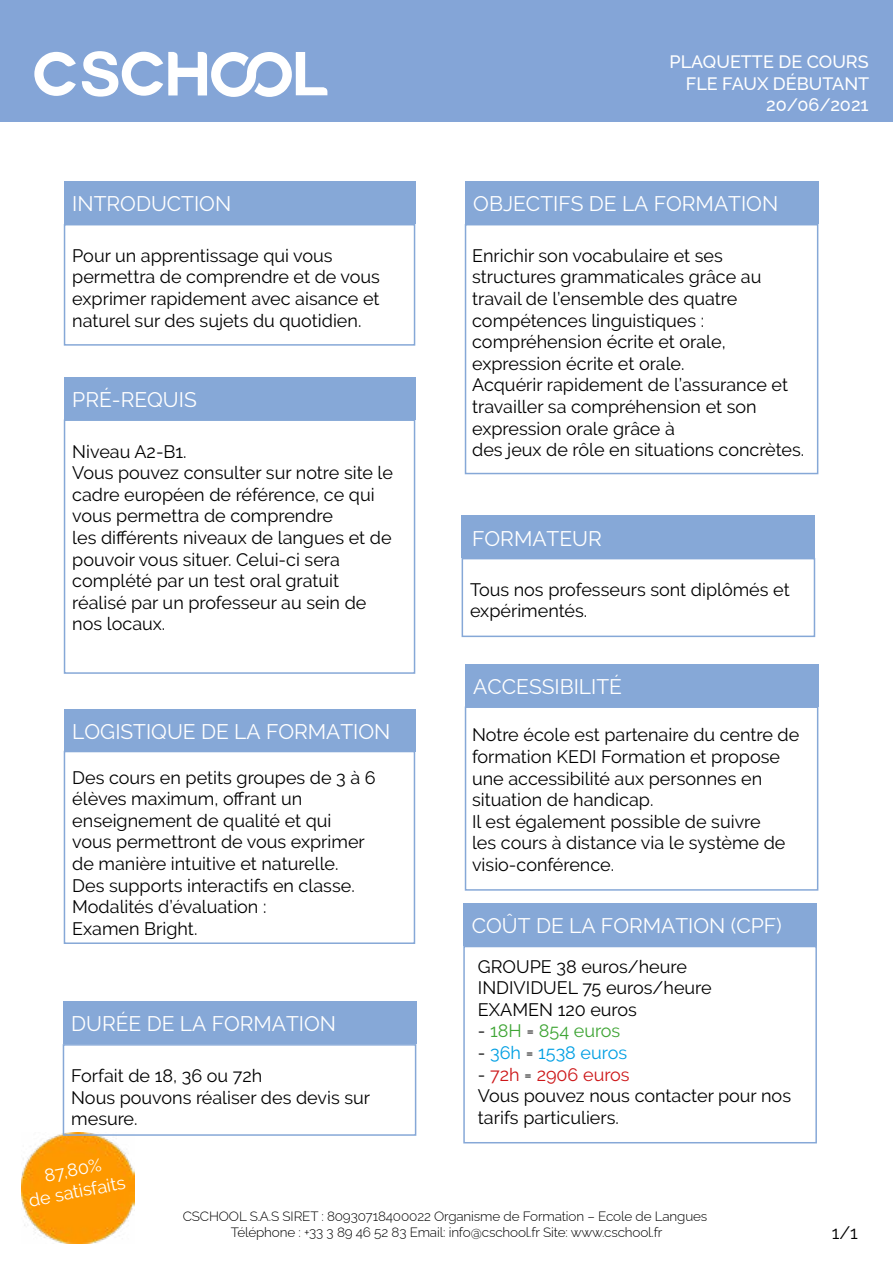
<style>
.page{position:relative;width:893px;height:1263px;background:#fff}
.page>*{position:absolute;margin:0;border:0;box-sizing:border-box;transform-origin:0 0}
.t1{font:21px "Raleway";color:#fff}
.t2{font:18px/21.6px "Raleway";color:#000}
.t3{font:100 18px/21.6px "Raleway";color:#fff;text-align:right}
.t4{font:18px/21.6px "Raleway";color:#fff;text-align:center}
.t5{font:18px "Raleway";color:#009fe3}
.t6{font:18px "Raleway";color:#3fa535}
.t7{font:100 13.5px/16.2px "Raleway";letter-spacing:-.01em;color:#000;text-align:center}
.s1{color:#000}
.s2{color:#cd1719}
</style>
<div class="page">
<img style="left:21px;top:1132px;width:113px;height:111px">
<div style="left:63px;top:1044px;width:353px;height:92px;border:2px solid #86a8d7"></div>
<div style="left:0;top:0;width:893px;height:121px;background:#84a5d7"></div>
<svg style="left:34px;top:51px;width:293px;height:46px"></svg>
<div style="left:64px;top:419px;width:351px;height:255px;border:2px solid #86a8d7"></div>
<div style="left:465px;top:224px;width:353px;height:250px;border:2px solid #86a8d7"></div>
<div style="left:64px;top:181px;width:351px;height:43px;background:#86a8d7"></div>
<div style="left:64px;top:224px;width:351px;height:122px;border:2px solid #86a8d7"></div>
<div style="left:465px;top:181px;width:353px;height:43px;background:#86a8d7"></div>
<div style="left:64px;top:377px;width:351px;height:42px;background:#86a8d7"></div>
<div style="left:462px;top:515px;width:353px;height:43px;background:#86a8d7"></div>
<div style="left:462px;top:558px;width:353px;height:79px;border:2px solid #86a8d7"></div>
<div style="left:64px;top:709px;width:351px;height:42px;background:#86a8d7"></div>
<div style="left:64px;top:751px;width:351px;height:193px;border:2px solid #86a8d7"></div>
<div style="left:63px;top:1001px;width:353px;height:43px;background:#86a8d7"></div>
<div style="left:463px;top:903px;width:354px;height:43px;background:#86a8d7"></div>
<div style="left:463px;top:946px;width:354px;height:197px;border:2px solid #86a8d7"></div>
<div style="left:465px;top:664px;width:353px;height:42px;background:#86a8d7"></div>
<div style="left:465px;top:706px;width:353px;height:185px;border:2px solid #86a8d7"></div>
<p class="t3" style="left:669px;top:51px;width:201px">PLAQUETTE DE COURS<br>FLE FAUX DÉBUTANT<br>20/06/2021</p>
<p class="t1" style="left:72px;top:192px;width:160px">INTRODUCTION</p>
<p class="t2" style="left:72px;top:245px;width:309px">Pour un apprentissage qui vous permettra de comprendre et de vous exprimer rapidement avec aisance et naturel sur des sujets du quotidien.</p>
<p class="t2" style="left:472px;top:245px;width:334px">Enrichir son vocabulaire et ses structures grammaticales grâce au travail de l’ensemble des quatre compétences linguistiques : compréhension écrite et orale, expression écrite et orale.<br>Acquérir rapidement de l’assurance et travailler sa compréhension et son expression orale grâce à<br>des jeux de rôle en situations concrètes.</p>
<p class="t1" style="left:473px;top:192px;width:306px">OBJECTIFS DE LA FORMATION</p>
<p class="t1" style="left:72px;top:387px;width:126px">PRÉ-REQUIS</p>
<p class="t2" style="left:72px;top:440px;width:322px">Niveau A2-B1.<br>Vous pouvez consulter sur notre site le cadre européen de référence, ce qui vous permettra de comprendre<br>les différents niveaux de langues et de pouvoir vous situer. Celui-ci sera complété par un test oral gratuit réalisé par un professeur au sein de nos locaux.</p>
<p class="t1" style="left:472px;top:527px;width:131px">FORMATEUR</p>
<p class="t2" style="left:470px;top:579px;width:321px">Tous nos professeurs sont diplômés et expérimentés.</p>
<p class="t1" style="left:72px;top:719px;width:320px">LOGISTIQUE DE LA FORMATION</p>
<p class="t2" style="left:72px;top:766px;width:305px">Des cours en petits groupes de 3 à 6 élèves maximum, offrant un enseignement de qualité et qui<br>vous permettront de vous exprimer de manière intuitive et naturelle.<br>Des supports interactifs en classe.<br>Modalités d’évaluation :<br>Examen Bright.</p>
<p class="t1" style="left:71px;top:1012px;width:266px">DURÉE DE LA FORMATION</p>
<p class="t2" style="left:71px;top:1065px;width:300px">Forfait de 18, 36 ou 72h<br>Nous pouvons réaliser des devis sur mesure.</p>
<p class="t4" style="left:23px;top:1169px;width:99px;rotate:-11deg">87,80%<br>de satisfaits</p>
<p class="t1" style="left:473px;top:674px;width:150px">ACCESSIBILITÉ</p>
<p class="t2" style="left:472px;top:724px;width:329px">Notre école est partenaire du centre de formation KEDI Formation et propose une accessibilité aux personnes en situation de handicap.<br>Il est également possible de suivre<br>les cours à distance via le système de visio-conférence.</p>
<p class="t1" style="left:472px;top:913px;width:312px">COÛT DE LA FORMATION (CPF)</p>
<p class="t2" style="left:478px;top:955px;width:235px">GROUPE 38 euros/heure<br>INDIVIDUEL 75 euros/heure<br>EXAMEN 120 euros</p>
<p class="t6" style="left:478px;top:1020px;width:144px"><span class="s1">-</span> 18H <span class="s1">=</span> 854 euros</p>
<p class="t5" style="left:478px;top:1042px;width:151px"><span class="s1">-</span> 36h <span class="s1">=</span> 1538 euros</p>
<p class="t2" style="left:478px;top:1063px;width:315px">- <span class="s2">72h</span> = <span class="s2">2906 euros<br></span>Vous pouvez nous contacter pour nos tarifs particuliers.</p>
<p class="t7" style="left:183px;top:1208px;width:526px">CSCHOOL S.A.S SIRET : 80930718400022 Organisme de Formation – Ecole de Langues<br>Téléphone : +33 3 89 46 52 83 Email: info@cschool.fr Site: www.cschool.fr</p>
<p class="t2" style="left:832px;top:1222px;width:27px">1/1</p>
</div>
